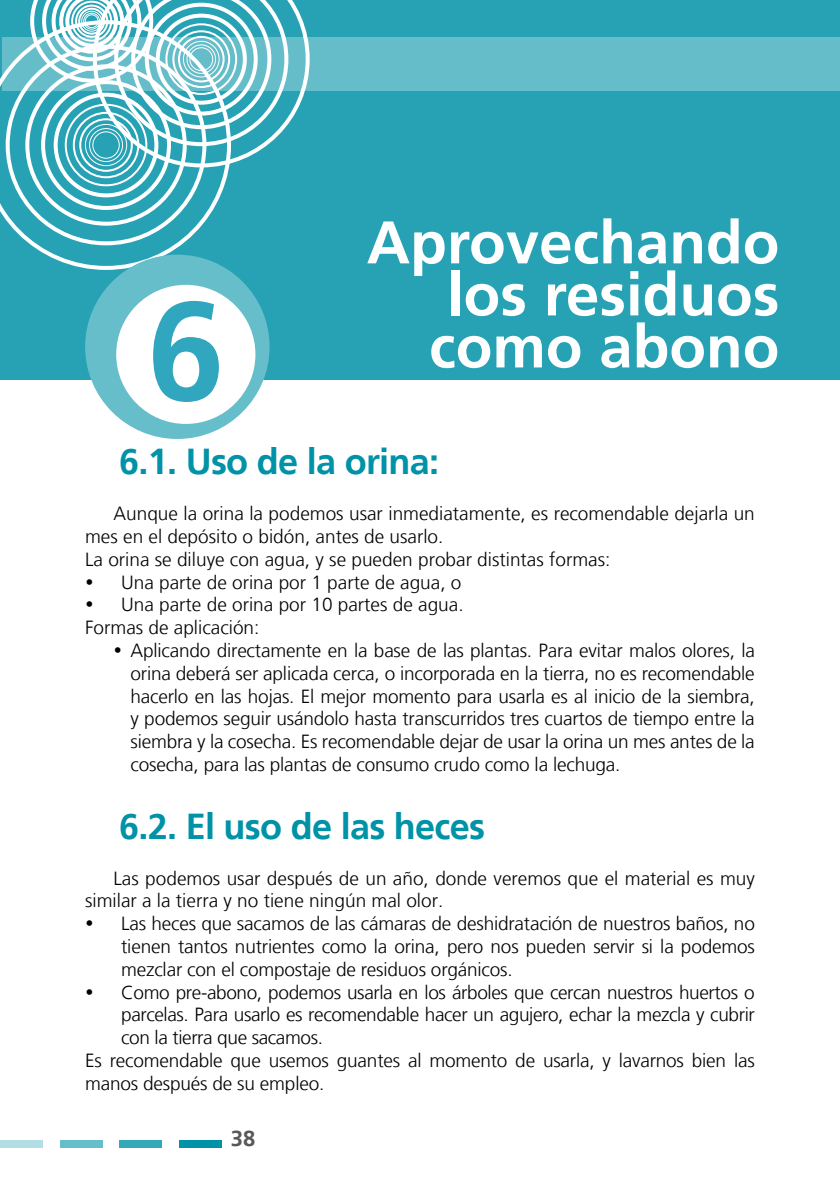
<style>
.page{position:relative;width:840px;height:1191px;background:#fff}
.page>*{position:absolute;margin:0;border:0;box-sizing:border-box;transform-origin:0 0}
.t1{font:700 140px "Frutiger LT";color:#31a6bf}
.t2{font:700 60px/52px "Frutiger LT";color:#fff;text-align:justify}
.t3{font:700 36px "Frutiger LT";letter-spacing:-.02em;color:#0092a7}
.t4{font:700 22px "Frutiger LT";color:#58585a}
.t5{font:300 19px/22.8px "Frutiger LT";letter-spacing:-.01em;color:#000}
</style>
<div class="page">
<div style="left:0;top:1140px;width:43px;height:7px;background:#b3dee5"></div>
<div style="left:60px;top:1140px;width:42px;height:7px;background:#66beca"></div>
<div style="left:119px;top:1140px;width:43px;height:7px;background:#33a8b9"></div>
<div style="left:179px;top:1140px;width:43px;height:7px;background:#0092a7"></div>
<div style="left:0;top:0;width:839px;height:380px;background:#26a2b4"></div>
<svg style="left:0;top:76px;width:231px;height:196px"></svg>
<svg style="left:28px;top:0;width:283px;height:187px"></svg>
<svg style="left:2px;top:37px;width:837px;height:53px;fill:#66bdca"></svg>
<div style="left:85px;top:255px;width:184px;height:184px;background:#66beca;border-radius:50%"></div>
<div style="left:116px;top:285px;width:139px;height:139px;background:#fff;border-radius:50%"></div>
<h1 class="t1" style="left:147px;top:269px;width:79px">6</h1>
<h2 class="t2" style="left:429px;top:217px;width:351px;text-indent:-62px">Aprovechando los residuos como abono</h2>
<h3 class="t3" style="left:119px;top:441px;width:321px">6.1. Uso de la orina:</h3>
<p class="t5" style="left:113px;top:502px;width:642px">Aunque la orina la podemos usar inmediatamente, es recomendable dejarla un</p>
<p class="t5" style="left:85px;top:525px;width:359px">mes en el depósito o bidón, antes de usarlo.</p>
<p class="t5" style="left:85px;top:548px;width:526px">La orina se diluye con agua, y se pueden probar distintas formas:</p>
<p class="t5" style="left:121px;top:571px;width:342px">Una parte de orina por 1 parte de agua, o</p>
<p class="t5" style="left:121px;top:593px;width:344px">Una parte de orina por 10 partes de agua.</p>
<p class="t5" style="left:85px;top:616px;width:176px">Formas de aplicación:</p>
<p class="t5" style="left:130px;top:639px;width:625px">Aplicando directamente en la base de las plantas. Para evitar malos olores, la</p>
<p class="t5" style="left:130px;top:662px;width:625px">orina deberá ser aplicada cerca, o incorporada en la tierra, no es recomendable</p>
<p class="t5" style="left:130px;top:685px;width:625px">hacerlo en las hojas. El mejor momento para usarla es al inicio de la siembra,</p>
<p class="t5" style="left:130px;top:707px;width:625px">y podemos seguir usándolo hasta transcurridos tres cuartos de tiempo entre la</p>
<p class="t5" style="left:130px;top:730px;width:625px">siembra y la cosecha. Es recomendable dejar de usar la orina un mes antes de la</p>
<p class="t5" style="left:130px;top:753px;width:491px">cosecha, para las plantas de consumo crudo como la lechuga.</p>
<h3 class="t3" style="left:119px;top:805px;width:367px">6.2. El uso de las heces</h3>
<p class="t5" style="left:85px;top:867px;width:671px;text-indent:28px">Las podemos usar después de un año, donde veremos que el material es muy similar a la tierra y no tiene ningún mal olor.</p>
<p class="t5" style="left:121px;top:912px;width:635px">Las heces que sacamos de las cámaras de deshidratación de nuestros baños, no</p>
<p class="t5" style="left:121px;top:935px;width:635px">tienen tantos nutrientes como la orina, pero nos pueden servir si la podemos</p>
<p class="t5" style="left:121px;top:958px;width:393px">mezclar con el compostaje de residuos orgánicos.</p>
<p class="t5" style="left:121px;top:981px;width:634px">Como pre-abono, podemos usarla en los árboles que cercan nuestros huertos o</p>
<p class="t5" style="left:121px;top:1003px;width:635px">parcelas. Para usarlo es recomendable hacer un agujero, echar la mezcla y cubrir</p>
<p class="t5" style="left:121px;top:1026px;width:203px">con la tierra que sacamos.</p>
<p class="t5" style="left:85px;top:1049px;width:670px">Es recomendable que usemos guantes al momento de usarla, y lavarnos bien las</p>
<p class="t5" style="left:85px;top:1072px;width:240px">manos después de su empleo.</p>
<p class="t4" style="left:231px;top:1125px;width:26px">38</p>
</div>
